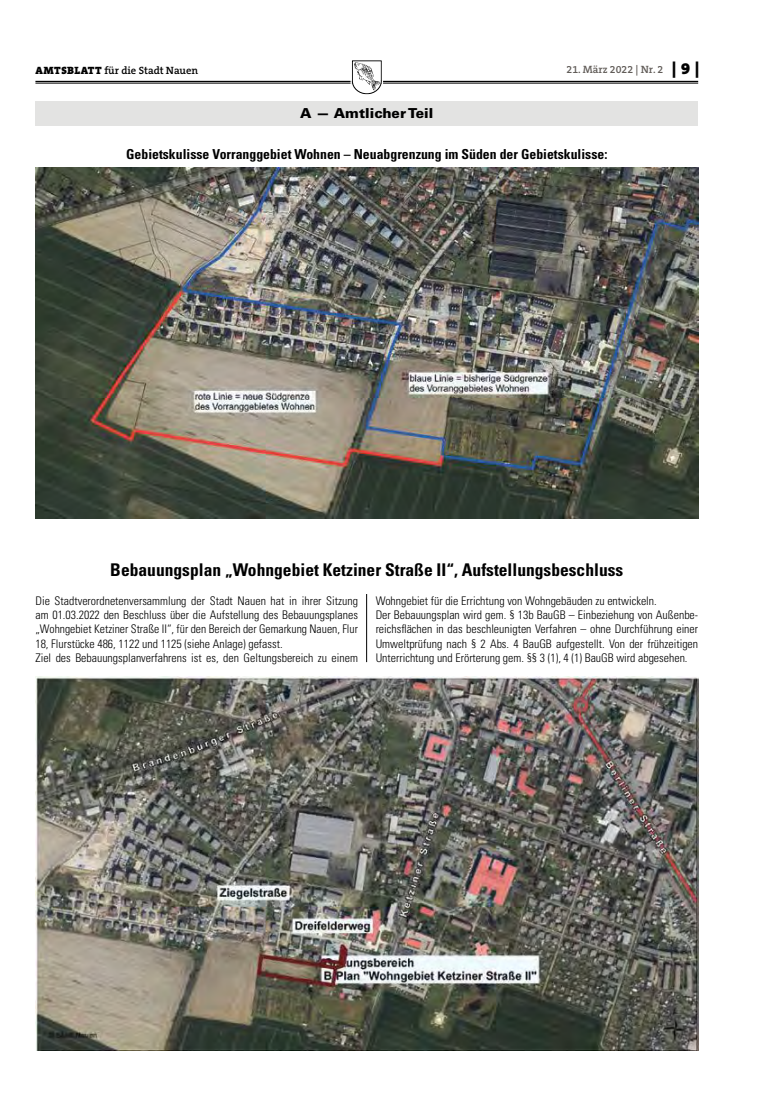
<style>
.page{position:relative;width:762px;height:1117px;background:#fff}
.page>*{position:absolute;margin:0;border:0;box-sizing:border-box;transform-origin:0 0}
.t1{font:700 condensed 17.5px "Univers";color:#000}
.t2{font:700 condensed 13.75px "Univers";color:#000}
.t3{font:900 13.75px "Univers";letter-spacing:.005em;color:#000}
.t4{font:300 condensed 11.88px/14.4px "Univers";color:#000}
.t5{font:600 10.62px "The Serif B W6";color:#000}
.t6{font:600 10.62px "The Serif B W6";color:#615c58}
.s1{font-family:"The Serif B W9";font-weight:900}
.s2{font-family:"The Serif B W9";font-weight:900;font-size:16.25px;color:#000}
</style>
<div class="page">
<hr style="left:35px;top:81px;width:663px;height:1px;background:#000">
<hr style="left:35px;top:83px;width:663px;height:1px;background:#000">
<svg style="left:350px;top:60px;width:34px;height:35px"></svg>
<div style="left:35px;top:101px;width:663px;height:25px;background:#e3e3e2"></div>
<img style="left:35px;top:168px;width:663px;height:350px">
<hr style="left:366px;top:594px;width:1px;height:68px;background:#000">
<img style="left:35px;top:676px;width:663px;height:374px">
<p class="t5" style="left:36px;top:63px;width:164px"><span class="s1">AMTSBLATT</span> für die Stadt Nauen</p>
<p class="t6" style="left:566px;top:63px;width:134px">21. März 2022 | Nr. 2 <span class="s2">| 9 |</span></p>
<p class="t3" style="left:300px;top:104px;width:135px">A — Amtlicher Teil</p>
<p class="t2" style="left:126px;top:145px;width:483px">Gebietskulisse Vorranggebiet Wohnen – Neuabgrenzung im Süden der Gebietskulisse:</p>
<h1 class="t1" style="left:110px;top:558px;width:514px">Bebauungsplan „Wohngebiet Ketziner Straße II“, Aufstellungsbeschluss</h1>
<p class="t4" style="left:35px;top:593px;width:324px">Die Stadtverordnetenversammlung der Stadt Nauen hat in ihrer Sitzung am 01.03.2022 den Beschluss über die Aufstellung des Bebauungsplanes „Wohngebiet Ketziner Straße II“, für den Bereich der Gemarkung Nauen, Flur 18, Flurstücke 486, 1122 und 1125 (siehe Anlage) gefasst.<br>Ziel des Bebauungsplanverfahrens ist es, den Geltungsbereich zu einem</p>
<p class="t4" style="left:376px;top:593px;width:324px">Wohngebiet für die Errichtung von Wohngebäuden zu entwickeln.<br>Der Bebauungsplan wird gem. § 13b BauGB – Einbeziehung von Außenbe&shy;reichsflächen in das beschleunigten Verfahren – ohne Durchführung einer Umweltprüfung nach § 2 Abs. 4 BauGB aufgestellt. Von der frühzeitigen Unterrichtung und Erörterung gem. §§ 3 (1), 4 (1) BauGB wird abgesehen.</p>
</div>
